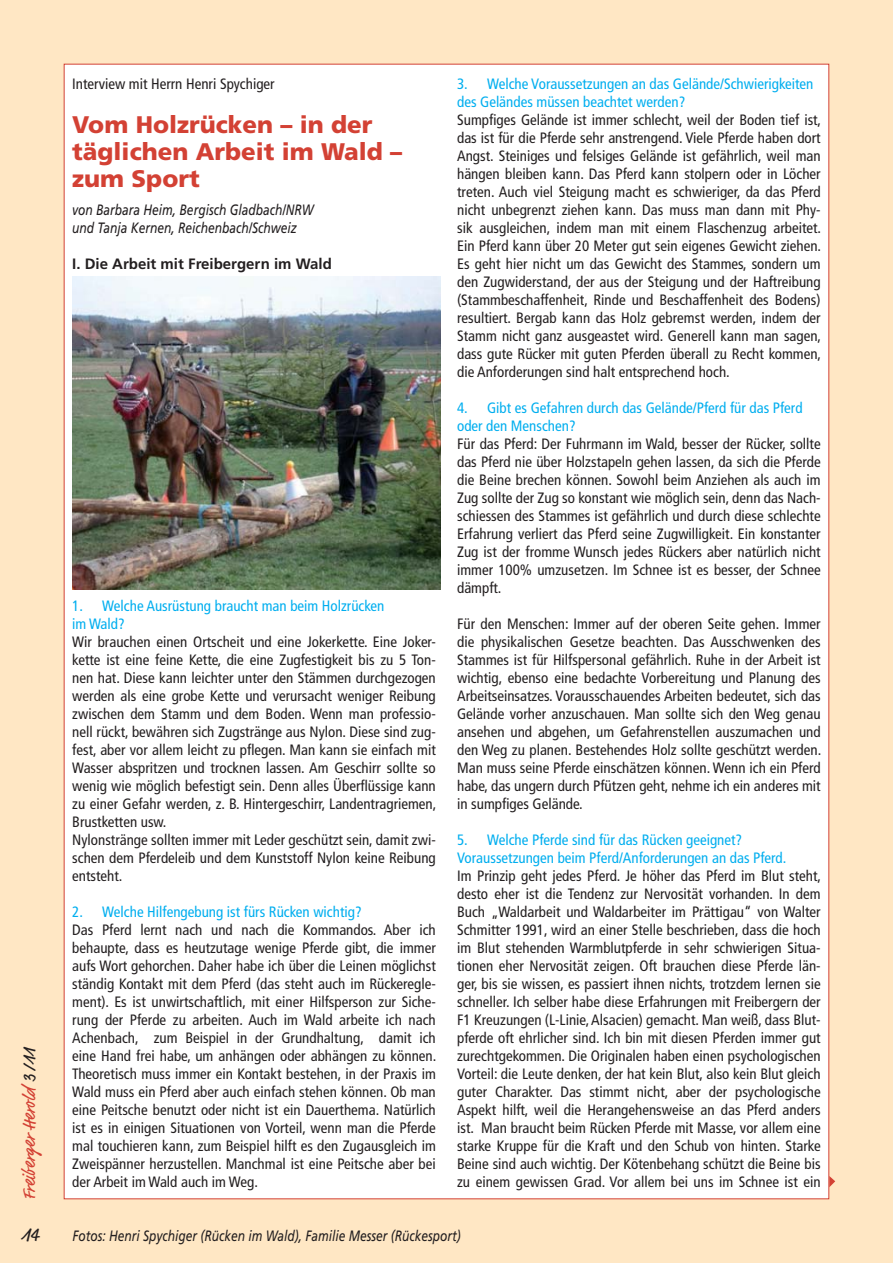
<style>
.page{position:relative;width:893px;height:1263px;background:#fff}
.page>*{position:absolute;margin:0;border:0;box-sizing:border-box;transform-origin:0 0}
.t1{font:900 24px/27px "Frutiger";color:#d34134}
.t2{font:19.5px "Script One";color:#231f20}
.t3{font:18px "Script One";color:#d34134}
.t4{font:condensed 15px/18px "Frutiger";color:#231f20;text-align:justify}
.t5{font:condensed 15px/18px "Frutiger";color:#00aeef}
.t6{font:italic 15px/18px "Frutiger";color:#231f20;scale:.8 1}
.t7{font:700 15px "Frutiger";color:#231f20}
.s1{color:#231f20}
</style>
<div class="page">
<div style="left:0;top:0;width:893px;height:1263px;background:linear-gradient(to right,#ffe7c4,#ffe7c4)"></div>
<div style="left:64px;top:64px;width:765px;height:1135px;background:#fff"></div>
<img style="left:72px;top:276px;width:368px;height:313px">
<svg style="left:829px;top:1176px;width:6px;height:11px"></svg>
<p class="t3" style="left:20px;top:1198px;width:154px;rotate:-90deg">Freiberger Herold <span class="s1">3 /11</span></p>
<h2 class="t2" style="left:23px;top:1225px;width:18px">14</h2>
<p class="t4" style="left:72px;top:76px;width:204px">Interview mit Herrn Henri Spychiger</p>
<h1 class="t1" style="left:72px;top:113px;width:331px">Vom Holzrücken – in der täglichen Arbeit im Wald – zum Sport</h1>
<p class="t6" style="left:72px;top:202px;width:303px">von Barbara Heim, Bergisch Gladbach/NRW und Tanja Kernen, Reichenbach/Schweiz</p>
<p class="t7" style="left:72px;top:258px;width:261px">I. Die Arbeit mit Freibergern im Wald</p>
<p class="t5" style="left:457px;top:76px;width:358px">3. Welche Voraussetzungen an das Gelände/Schwierigkeiten des Geländes müssen beachtet werden?</p>
<p class="t4" style="left:457px;top:112px;width:366px">Sumpfiges Gelände ist immer schlecht, weil der Boden tief ist, das ist für die Pferde sehr anstrengend. Viele Pferde haben dort Angst. Steiniges und felsiges Gelände ist gefährlich, weil man hängen bleiben kann. Das Pferd kann stolpern oder in Löcher treten. Auch viel Steigung macht es schwieriger, da das Pferd nicht unbegrenzt ziehen kann. Das muss man dann mit Phy&shy;sik ausgleichen, indem man mit einem Flaschenzug arbeitet.<br>Ein Pferd kann über 20 Meter gut sein eigenes Gewicht ziehen.<br>Es geht hier nicht um das Gewicht des Stammes, sondern um den Zugwiderstand, der aus der Steigung und der Haftreibung (Stammbeschaffenheit, Rinde und Beschaffenheit des Bodens) resultiert. Bergab kann das Holz gebremst werden, indem der Stamm nicht ganz ausgeastet wird. Generell kann man sagen, dass gute Rücker mit guten Pferden überall zu Recht kommen, die Anforderungen sind halt entsprechend hoch.</p>
<p class="t5" style="left:457px;top:400px;width:347px">4. Gibt es Gefahren durch das Gelände/Pferd für das Pferd oder den Menschen?</p>
<p class="t4" style="left:457px;top:436px;width:365px">Für das Pferd: Der Fuhrmann im Wald, besser der Rücker, sollte das Pferd nie über Holzstapeln gehen lassen, da sich die Pferde die Beine brechen können. Sowohl beim Anziehen als auch im Zug sollte der Zug so konstant wie möglich sein, denn das Nach&shy;schiessen des Stammes ist gefährlich und durch diese schlechte Erfahrung verliert das Pferd seine Zugwilligkeit. Ein konstanter Zug ist der fromme Wunsch jedes Rückers aber natürlich nicht immer 100% umzusetzen. Im Schnee ist es besser, der Schnee dämpft.</p>
<p class="t4" style="left:457px;top:616px;width:366px">Für den Menschen: Immer auf der oberen Seite gehen. Immer die physikalischen Gesetze beachten. Das Ausschwenken des Stammes ist für Hilfspersonal gefährlich. Ruhe in der Arbeit ist wichtig, ebenso eine bedachte Vorbereitung und Planung des Arbeitseinsatzes. Vorausschauendes Arbeiten bedeutet, sich das Gelände vorher anzuschauen. Man sollte sich den Weg genau ansehen und abgehen, um Gefahrenstellen auszumachen und den Weg zu planen. Bestehendes Holz sollte geschützt werden.<br>Man muss seine Pferde einschätzen können. Wenn ich ein Pferd habe, das ungern durch Pfützen geht, nehme ich ein anderes mit in sumpfiges Gelände.</p>
<p class="t5" style="left:457px;top:832px;width:331px">5. Welche Pferde sind für das Rücken geeignet?<br>Voraussetzungen beim Pferd/Anforderungen an das Pferd.</p>
<p class="t4" style="left:457px;top:868px;width:366px">Im Prinzip geht jedes Pferd. Je höher das Pferd im Blut steht, desto eher ist die Tendenz zur Nervosität vorhanden. In dem Buch „Waldarbeit und Waldarbeiter im Prättigau“ von Walter Schmitter 1991, wird an einer Stelle beschrieben, dass die hoch im Blut stehenden Warmblutpferde in sehr schwierigen Situa&shy;tionen eher Nervosität zeigen. Oft brauchen diese Pferde län&shy;ger, bis sie wissen, es passiert ihnen nichts, trotzdem lernen sie schneller. Ich selber habe diese Erfahrungen mit Freibergern der F1 Kreuzungen (L-Linie, Alsacien) gemacht. Man weiß, dass Blut&shy;pferde oft ehrlicher sind. Ich bin mit diesen Pferden immer gut zurechtgekommen. Die Originalen haben einen psychologischen Vorteil: die Leute denken, der hat kein Blut, also kein Blut gleich guter Charakter. Das stimmt nicht, aber der psychologische Aspekt hilft, weil die Herangehensweise an das Pferd anders ist. Man braucht beim Rücken Pferde mit Masse, vor allem eine starke Kruppe für die Kraft und den Schub von hinten. Starke Beine sind auch wichtig. Der Kötenbehang schützt die Beine bis zu einem gewissen Grad. Vor allem bei uns im Schnee ist ein</p>
<p class="t6" style="left:72px;top:1227px;width:487px">Fotos: Henri Spychiger (Rücken im Wald), Familie Messer (Rückesport)</p>
<p class="t5" style="left:72px;top:598px;width:314px">1. Welche Ausrüstung braucht man beim Holzrücken im Wald?</p>
<p class="t4" style="left:72px;top:634px;width:366px;text-align:left">Wir brauchen einen Ortscheit und eine Jokerkette. Eine Joker&shy;kette ist eine feine Kette, die eine Zugfestigkeit bis zu 5 Ton&shy;nen hat. Diese kann leichter unter den Stämmen durchgezogen werden als eine grobe Kette und verursacht weniger Reibung zwischen dem Stamm und dem Boden. Wenn man professio&shy;nell rückt, bewähren sich Zugstränge aus Nylon. Diese sind zug&shy;fest, aber vor allem leicht zu pflegen. Man kann sie einfach mit Wasser abspritzen und trocknen lassen. Am Geschirr sollte so wenig wie möglich befestigt sein. Denn alles Überflüssige kann zu einer Gefahr werden, z. B. Hintergeschirr, Landentragriemen, Brustketten usw.<br>Nylonstränge sollten immer mit Leder geschützt sein, damit zwi&shy;schen dem Pferdeleib und dem Kunststoff Nylon keine Reibung entsteht.</p>
<p class="t5" style="left:72px;top:904px;width:291px">2. Welche Hilfengebung ist fürs Rücken wichtig?</p>
<p class="t4" style="left:72px;top:922px;width:366px">Das Pferd lernt nach und nach die Kommandos. Aber ich behaupte, dass es heutzutage wenige Pferde gibt, die immer aufs Wort gehorchen. Daher habe ich über die Leinen möglichst ständig Kontakt mit dem Pferd (das steht auch im Rückeregle&shy;ment). Es ist unwirtschaftlich, mit einer Hilfsperson zur Siche&shy;rung der Pferde zu arbeiten. Auch im Wald arbeite ich nach Achenbach, zum Beispiel in der Grundhaltung, damit ich eine Hand frei habe, um anhängen oder abhängen zu können.<br>Theoretisch muss immer ein Kontakt bestehen, in der Praxis im Wald muss ein Pferd aber auch einfach stehen können. Ob man eine Peitsche benutzt oder nicht ist ein Dauerthema. Natürlich ist es in einigen Situationen von Vorteil, wenn man die Pferde mal touchieren kann, zum Beispiel hilft es den Zugausgleich im Zweispänner herzustellen. Manchmal ist eine Peitsche aber bei der Arbeit im Wald auch im Weg.</p>
</div>
